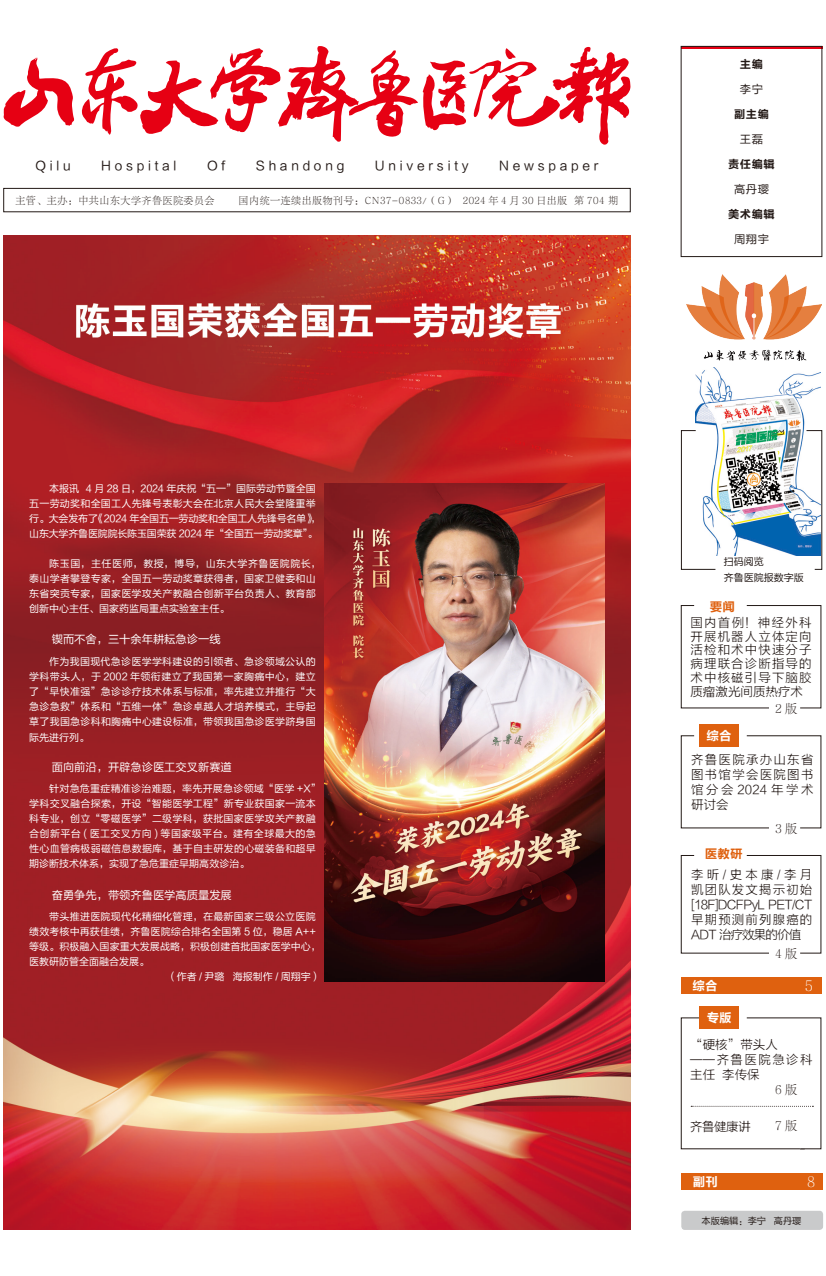
<style>
.page{position:relative;width:826px;height:1276px;background:#fff}
.page>*{position:absolute;margin:0;border:0;box-sizing:border-box;transform-origin:0 0}
.小标{font:15px "FZLTSK GBK1 0";color:#fff}
.中标14号{font:12.5px/15px "FZLTXHK";letter-spacing:.085em;color:#231916;text-align:justify}
.t1{font:12.5px "FZLTHK GBK1 0";letter-spacing:.3em;color:#231916}
.中标14号-2{font:12.5px/15px "FZLTXHK";letter-spacing:.11em;color:#231916}
.t2{font:12.5px "FZLTSK GBK1 0";letter-spacing:.25em;color:#231916}
.Headline_Open_sans{font:12.5px "FZLTCHK GBK1 0";color:#df610f}
.中标14号-3{font:12.5px "FZLTCHK GBK1 0";color:#fff}
.Headline_Open_sans-2{font:12.5px "FZLTCHJW GB1 0";color:#fff}
.段落样式1{font:11.25px "FZLTHK SDSB GBK1 0";color:#fff}
.t3{font:11.25px "FZLTCHJW GB1 0";letter-spacing:.05em;color:#231916}
.t4{font:11.25px "FZLTHK GBK1 0";letter-spacing:.05em;color:#231916}
.段落样式1-2{font:10px/15px "FZLTHK SDSB GBK1 0";letter-spacing:.025em;color:#fff}
.段落样式1-3{font:10px/15px "FZLTHK SDSB GBK1 0";letter-spacing:-.02em;color:#fff}
.t5{font:10px "FZLTSK GBK1 0";letter-spacing:.05em;color:#231916}
.段落样式1-4{font:10px "FZLTHK SDSB GBK1 0";color:#fff}
.t6{font:10px "FZLTHJW GB1 0";color:#231916}
.t7{font:9.25px "FZLTHJW GB1 0";color:#231916}
</style>
<div class="page">
<img style="left:4px;top:236px;width:626px;height:994px">
<div style="left:4px;top:188px;width:626px;height:24px;border:1px solid #231916"></div>
<svg style="left:3px;top:57px;width:71px;height:70px"></svg>
<svg style="left:81px;top:46px;width:549px;height:99px"></svg>
<hr style="left:680px;top:46px;width:142px;height:3px;background:#e60013">
<div style="left:680px;top:46px;width:142px;height:211px;border:1px solid #231916"></div>
<svg style="left:680px;top:735px;width:141px;height:94px"></svg>
<svg style="left:680px;top:855px;width:141px;height:99px"></svg>
<svg style="left:680px;top:605px;width:141px;height:104px"></svg>
<div style="left:681px;top:1210px;width:142px;height:20px;background:#c9cacb;border-radius:4px"></div>
<img style="left:686px;top:275px;width:135px;height:86px">
<div style="left:681px;top:977px;width:141px;height:16px;background:#df610f"></div>
<svg style="left:805px;top:430px;width:17px;height:140px"></svg>
<img style="left:695px;top:367px;width:125px;height:188px">
<div style="left:699px;top:1006px;width:39px;height:22px;background:#df610f"></div>
<svg style="left:680px;top:430px;width:36px;height:140px"></svg>
<div style="left:682px;top:1173px;width:141px;height:16px;background:#df610f"></div>
<div style="left:699px;top:724px;width:39px;height:22px;background:#df610f"></div>
<svg style="left:680px;top:1017px;width:141px;height:132px"></svg>
<img style="left:325px;top:484px;width:280px;height:497px">
<p class="t1" style="left:35px;top:159px;width:37px">Qilu</p>
<p class="t1" style="left:101px;top:159px;width:77px">Hospital</p>
<p class="t1" style="left:207px;top:159px;width:20px">O f</p>
<p class="t1" style="left:256px;top:159px;width:90px">Shandong</p>
<p class="t1" style="left:375px;top:159px;width:95px">University</p>
<p class="t1" style="left:499px;top:159px;width:101px">Newspaper</p>
<p class="t5" style="left:15px;top:195px;width:200px">主管、主办：中共山东大学齐鲁医院委员会</p>
<p class="t5" style="left:239px;top:195px;width:381px">国内统一连续出版物刊号：CN37-0833/（G） 2024 年 4 月 30 日出版 第 704 期</p>
<p class="t3" style="left:740px;top:58px;width:25px">主编</p>
<p class="t4" style="left:740px;top:83px;width:25px">李宁</p>
<p class="t3" style="left:734px;top:108px;width:36px">副主编</p>
<p class="t4" style="left:740px;top:133px;width:25px">王磊</p>
<p class="t3" style="left:728px;top:158px;width:48px">责任编辑</p>
<p class="t4" style="left:734px;top:183px;width:36px">高丹璎</p>
<p class="t3" style="left:728px;top:208px;width:48px">美术编辑</p>
<p class="t4" style="left:734px;top:233px;width:36px">周翔宇</p>
<p class="段落样式1-3" style="left:29px;top:481px;width:293px;text-indent:20px">本报讯 4 月 28 日，2024 年庆祝“五一”国际劳动节暨全国五一劳动奖和全国工人先锋号表彰大会在北京人民大会堂隆重举行。大会发布了《2024 年全国五一劳动奖和全国工人先锋号名单》，山东大学齐鲁医院院长陈玉国荣获 2024 年“全国五一劳动奖章”。</p>
<p class="段落样式1-2" style="left:29px;top:556px;width:293px;text-indent:20px">陈玉国，主任医师，教授，博导，山东大学齐鲁医院院长，泰山学者攀登专家，全国五一劳动奖章获得者，国家卫健委和山东省突贡专家，国家医学攻关产教融合创新平台负责人、教育部创新中心主任、国家药监局重点实验室主任。</p>
<p class="段落样式1" style="left:52px;top:633px;width:170px">锲而不舍，三十余年耕耘急诊一线</p>
<p class="段落样式1-2" style="left:29px;top:654px;width:288px;text-align:justify;text-indent:20px">作为我国现代急诊医学学科建设的引领者、急诊领域公认的学科带头人，于 2002 年领衔建立了我国第一家胸痛中心，建立了“早快准强”急诊诊疗技术体系与标准，率先建立并推行“大急诊急救”体系和“五维一体”急诊卓越人才培养模式，主导起草了我国急诊科和胸痛中心建设标准，带领我国急诊医学跻身国际先进行列。</p>
<p class="段落样式1" style="left:52px;top:761px;width:181px">面向前沿，开辟急诊医工交叉新赛道</p>
<p class="段落样式1-2" style="left:29px;top:781px;width:293px;text-indent:20px">针对急危重症精准诊治难题，率先开展急诊领域“医学 +X”学科交叉融合探索，开设“智能医学工程”新专业获国家一流本科专业，创立“零磁医学”二级学科，获批国家医学攻关产教融合创新平台 ( 医工交叉方向 ) 等国家级平台。建有全球最大的急性心血管病极弱磁信息数据库，基于自主研发的心磁装备和超早期诊断技术体系，实现了急危重症早期高效诊治。</p>
<p class="段落样式1" style="left:52px;top:888px;width:181px">奋勇争先，带领齐鲁医学高质量发展</p>
<p class="段落样式1-2" style="left:29px;top:909px;width:293px;text-indent:20px">带头推进医院现代化精细化管理，在最新国家三级公立医院绩效考核中再获佳绩，齐鲁医院综合排名全国第 5 位，稳居 A++等级。积极融入国家重大发展战略，积极创建首批国家医学中心，医教研防管全面融合发展。</p>
<p class="段落样式1-4" style="left:167px;top:971px;width:156px">（作者 / 尹璐 海报制作 / 周翔宇）</p>
<p class="t6" style="left:724px;top:555px;width:41px">扫码阅览</p>
<p class="t6" style="left:724px;top:572px;width:81px">齐鲁医院报数字版</p>
<p class="Headline_Open_sans" style="left:710px;top:599px;width:27px">要闻</p>
<p class="中标14号" style="left:690px;top:616px;width:123px;line-height:13.8px">国内首例！神经外科开展机器人立体定向活检和术中快速分子病理联合诊断指导的术中核磁引导下脑胶质瘤激光间质热疗术</p>
<p class="Headline_Open_sans-2" style="left:706px;top:729px;width:27px">综合</p>
<p class="t2" style="left:775px;top:702px;width:24px">2版</p>
<p class="中标14号" style="left:691px;top:752px;width:124px">齐鲁医院承办山东省图书馆学会医院图书馆分会2024年学术研讨会</p>
<p class="Headline_Open_sans" style="left:704px;top:846px;width:39px">医教研</p>
<p class="t2" style="left:775px;top:822px;width:24px">3版</p>
<p class="中标14号" style="left:691px;top:867px;width:123px">李昕/史本康/李月凯团队发文揭示初始[18F]DCFPyL PET/CT早期预测前列腺癌的ADT 治疗效果的价值</p>
<p class="中标14号-3" style="left:692px;top:979px;width:26px">综合</p>
<p class="小标" style="left:804px;top:978px;width:10px">5</p>
<p class="t2" style="left:775px;top:947px;width:24px">4版</p>
<p class="Headline_Open_sans-2" style="left:706px;top:1011px;width:26px">专版</p>
<p class="中标14号" style="left:690px;top:1037px;width:89px">“硬核”带头人</p>
<p class="中标14号-2" style="left:690px;top:1052px;width:124px">——齐鲁医院急诊科主任 李传保</p>
<p class="t2" style="left:775px;top:1083px;width:24px">6版</p>
<p class="中标14号" style="left:690px;top:1119px;width:62px">齐鲁健康讲</p>
<p class="t2" style="left:775px;top:1119px;width:24px">7版</p>
<p class="中标14号-3" style="left:693px;top:1174px;width:26px">副刊</p>
<p class="小标" style="left:807px;top:1173px;width:9px">8</p>
<p class="t7" style="left:701px;top:1216px;width:101px">本版编辑：李宁 高丹璎</p>
</div>
